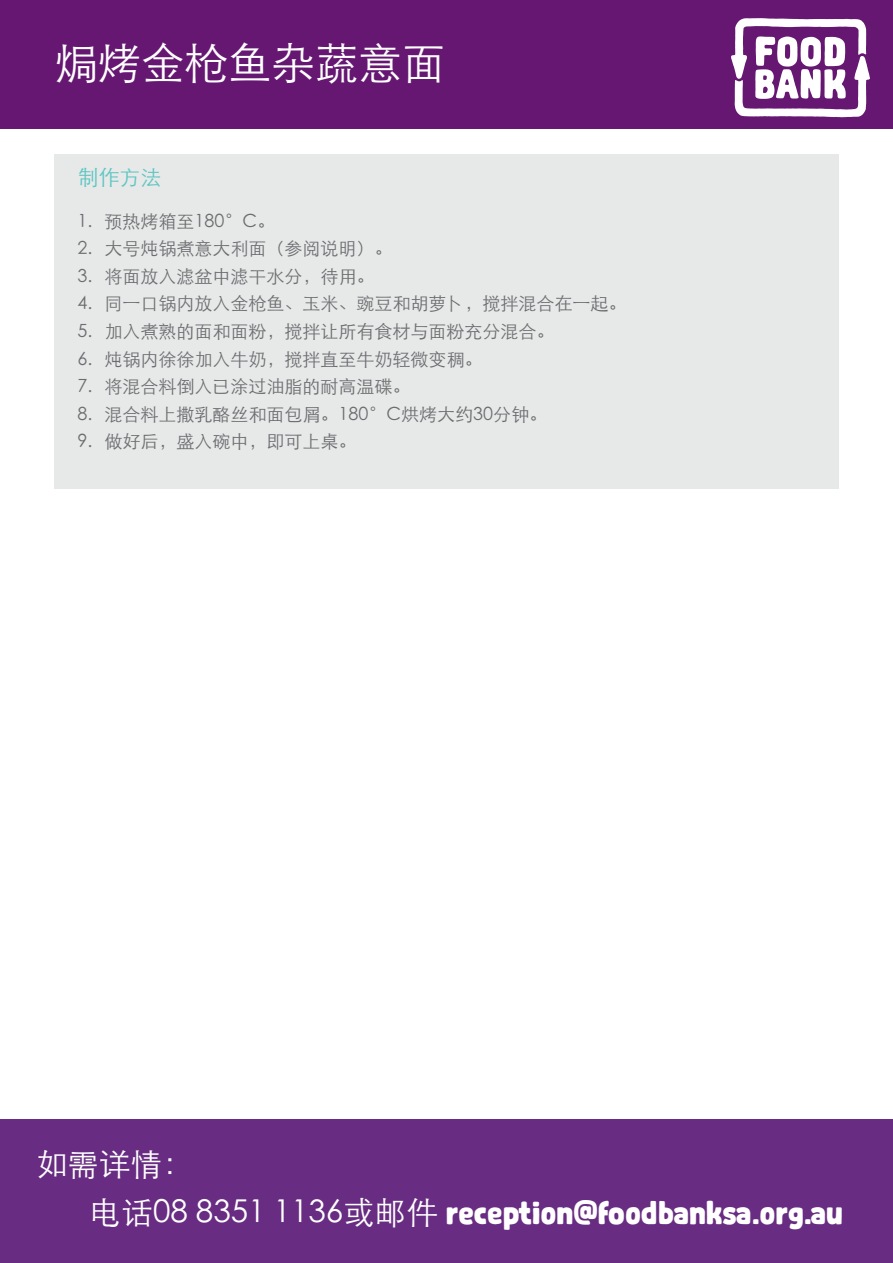
<style>
.page{position:relative;width:893px;height:1263px;background:#fff}
.page>*{position:absolute;margin:0;border:0;box-sizing:border-box;transform-origin:0 0}
.t1{font:300 43.5px "ST Heiti SC";color:#fff}
.t2{font:36px "Abraham";color:#fff}
.t3{font:31.5px "Abraham";letter-spacing:-.01em;color:#fff}
.t4{font:300 31.5px "ST Heiti SC";color:#fff}
.t5{font:300 21px "ST Heiti SC";color:#5dc5c2}
.t6{font:300 18px "ST Heiti SC";color:#6c6d70}
.s1{font-family:"ST Heiti SC";font-weight:300}
</style>
<div class="page">
<div style="left:0;top:0;width:893px;height:129px;background:#651772"></div>
<svg style="left:731px;top:18px;width:139px;height:99px"></svg>
<div style="left:54px;top:154px;width:785px;height:334px;background:#e6e9e8"></div>
<div style="left:0;top:1119px;width:893px;height:144px;background:#682d82"></div>
<h1 class="t1" style="left:54px;top:25px;width:393px">焗烤金枪鱼杂蔬意面</h1>
<p class="t5" style="left:78px;top:159px;width:85px">制作方法</p>
<p class="t6" style="left:78px;top:205px;width:199px">1. 预热烤箱至180°C。</p>
<p class="t6" style="left:78px;top:233px;width:316px">2. 大号炖锅煮意大利面（参阅说明）。</p>
<p class="t6" style="left:78px;top:261px;width:298px">3. 将面放入滤盆中滤干水分，待用。</p>
<p class="t6" style="left:78px;top:288px;width:550px">4. 同一口锅内放入金枪鱼、玉米、豌豆和胡萝卜，搅拌混合在一起。</p>
<p class="t6" style="left:78px;top:316px;width:478px">5. 加入煮熟的面和面粉，搅拌让所有食材与面粉充分混合。</p>
<p class="t6" style="left:78px;top:343px;width:406px">6. 炖锅内徐徐加入牛奶，搅拌直至牛奶轻微变稠。</p>
<p class="t6" style="left:78px;top:371px;width:334px">7. 将混合料倒入已涂过油脂的耐高温碟。</p>
<p class="t6" style="left:78px;top:399px;width:471px">8. 混合料上撒乳酪丝和面包屑。180°C烘烤大约30分钟。</p>
<p class="t6" style="left:78px;top:426px;width:280px">9. 做好后，盛入碗中，即可上桌。</p>
<h3 class="t4" style="left:36px;top:1137px;width:159px">如需详情：</h3>
<h3 class="t3" style="left:90px;top:1194px;width:754px"><span class="s1">电话08 8351 1136或邮件</span> reception@foodbanksa.org.au</h3>
<h2 class="t2" style="left:129px;top:1186px;width:711px">08 8351 1136 or reception@foodbanksa.org.au</h2>
</div>
